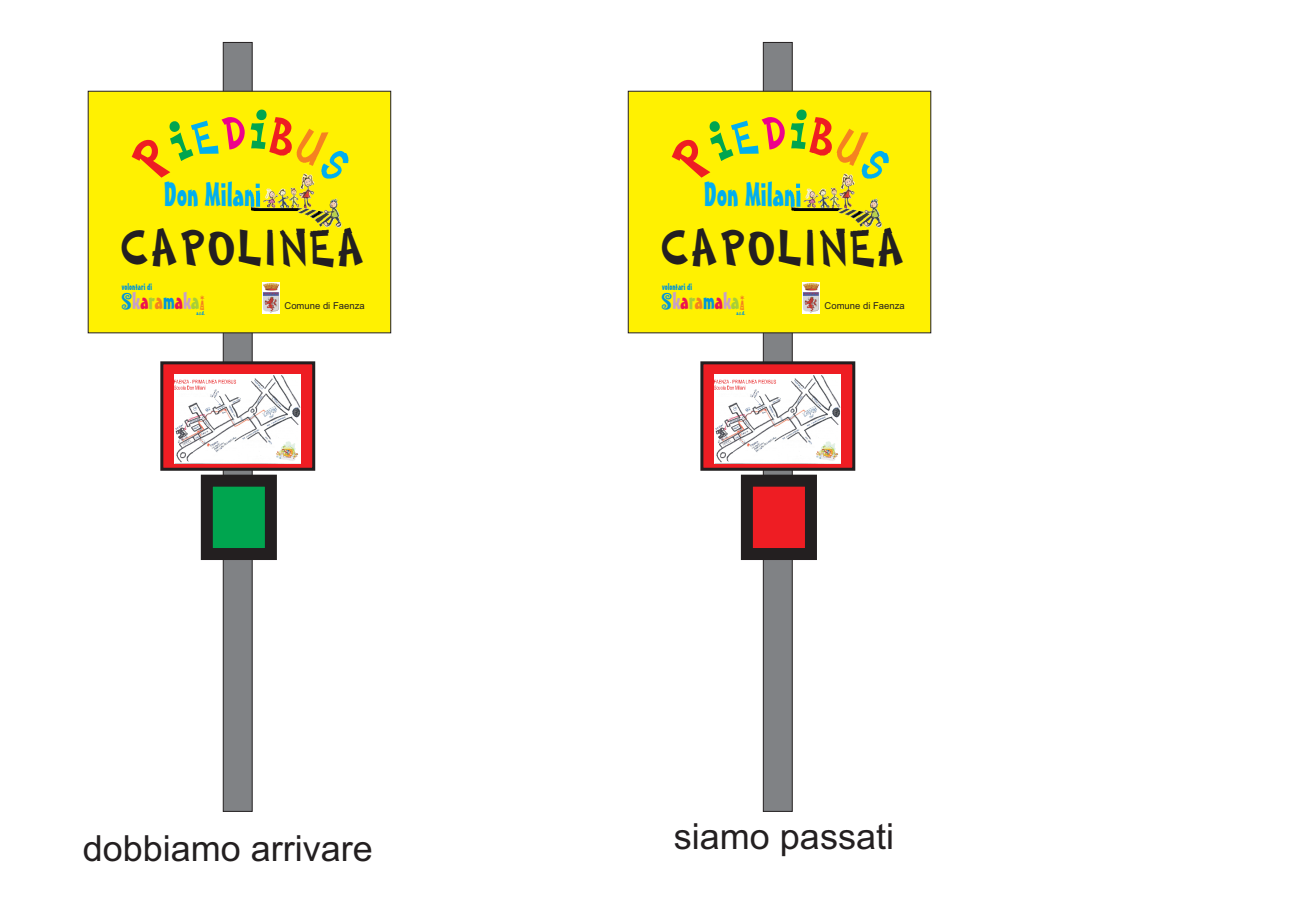
<style>
.page{position:relative;width:1290px;height:920px;background:#fff}
.page>*{position:absolute;margin:0;border:0;box-sizing:border-box;transform-origin:0 0}
.t1{font:42.9px "Cosmic Two Plain";color:#231f20}
.t2{font:36px "Arial";color:#231f20}
.t3{font:33px "Mister Earl BT";color:#00aeef}
.t4{font:23.55px "Mister Earl BT";color:#c7a0c9}
.t5{font:9.45px "Arial";color:#231f20}
.t6{font:9.3px "Mister Earl BT";color:#0095d9}
.t7{font:5.85px "Mister Earl BT";color:#0095d9}
.s1{font-family:"Jokerman Let Plain";color:#0095d9}
.s2{color:#ed1450}
.s3{color:#a6ce39}
.s4{color:#f58220}
.s5{color:#0095d9}
.s6{font-family:"Jokerman Let Plain";color:#f58220}
</style>
<div class="page">
<div style="left:88px;top:91px;width:303px;height:242px;background:#fff101"></div>
<img style="left:328px;top:153px;width:24px;height:80px">
<div style="left:628px;top:91px;width:303px;height:242px;background:#fff101"></div>
<img style="left:868px;top:153px;width:24px;height:80px">
<svg style="left:129px;top:42px;width:199px;height:770px"></svg>
<svg style="left:669px;top:42px;width:199px;height:770px"></svg>
<h3 class="t3" style="left:164px;top:181px;width:100px">Don Milani</h3>
<h3 class="t3" style="left:704px;top:181px;width:100px">Don Milani</h3>
<h1 class="t1" style="left:120px;top:229px;width:247px">CAPOLINEA</h1>
<p class="t5" style="left:284px;top:302px;width:82px">Comune di Faenza</p>
<p class="t6" style="left:122px;top:283px;width:32px">volontari di</p>
<h3 class="t4" style="left:121px;top:292px;width:86px"><span class="s1">S</span>k<span class="s2">a</span><span class="s3">r</span><span class="s4">a</span><span class="s5">m</span><span class="s2">a</span>k<span class="s3">a</span><span class="s6">i</span></h3>
<p class="t7" style="left:196px;top:310px;width:10px">a.s.d.</p>
<h1 class="t1" style="left:660px;top:229px;width:247px">CAPOLINEA</h1>
<p class="t5" style="left:824px;top:302px;width:82px">Comune di Faenza</p>
<p class="t6" style="left:662px;top:283px;width:32px">volontari di</p>
<h3 class="t4" style="left:661px;top:292px;width:86px"><span class="s1">S</span>k<span class="s2">a</span><span class="s3">r</span><span class="s4">a</span><span class="s5">m</span><span class="s2">a</span>k<span class="s3">a</span><span class="s6">i</span></h3>
<p class="t7" style="left:736px;top:310px;width:10px">a.s.d.</p>
<h2 class="t2" style="left:83px;top:835px;width:292px">dobbiamo arrivare</h2>
<h2 class="t2" style="left:674px;top:822px;width:222px">siamo passati</h2>
</div>
